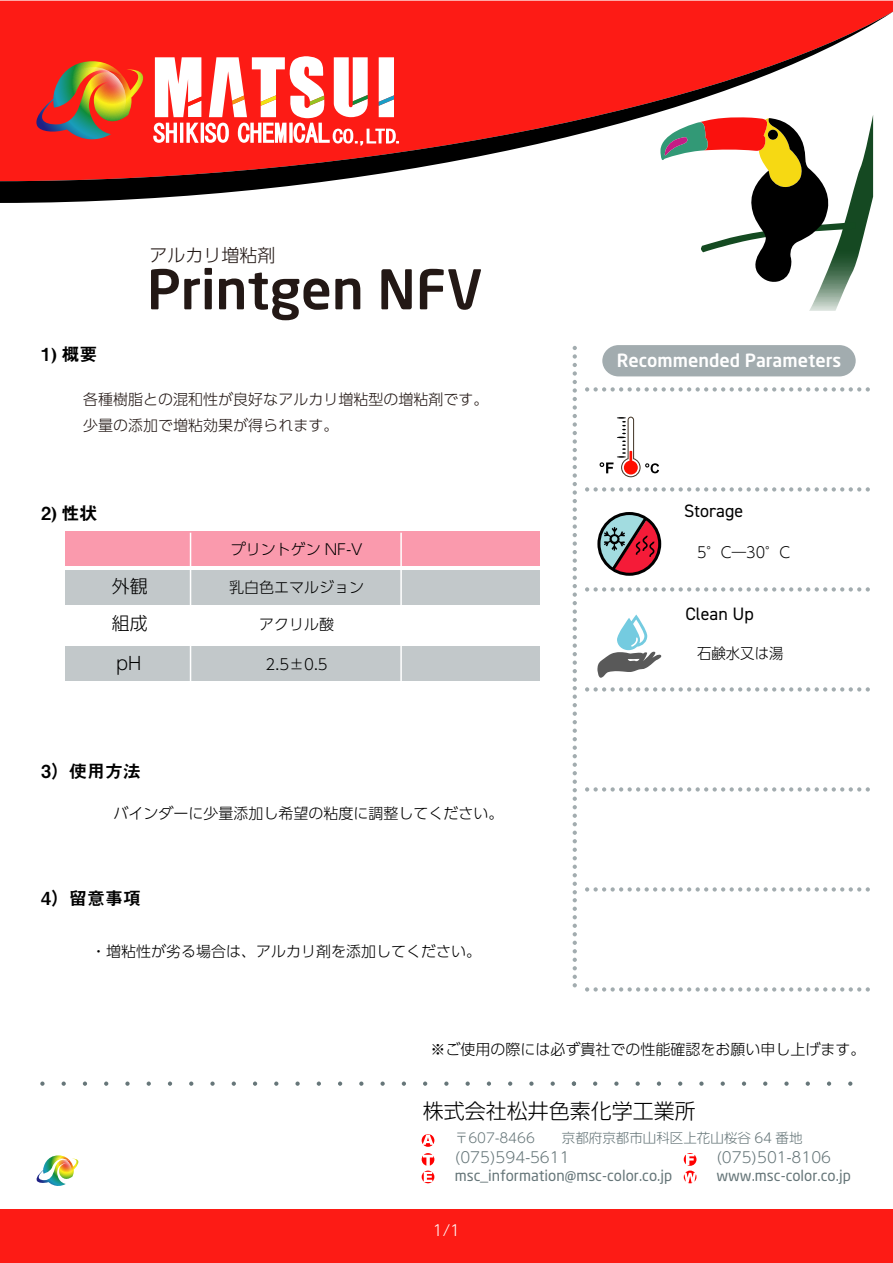
<style>
.page{position:relative;width:893px;height:1263px;background:#fff}
.page>*{position:absolute;margin:0;border:0;box-sizing:border-box;transform-origin:0 0}
.t1{font:500 54px "Neo Sans W1 G";color:#231815}
.t2{font:300 21px "UD Shin Go Pr 6 N";color:#000}
.t3{font:500 18px "Neo Sans W1 G";color:#fff}
.t4{font:18px "Midashi Go Pr 6 N MB31";color:#000}
.t5{font:18px "DIN2014";color:#000}
.t6{font:300 18px "UD Shin Go Pr 6 N";color:#231815}
.t7{font:300 18px "UD Shin Go Pr 6 N";color:#000}
.t8{font:300 15px "UD Shin Go Pr 6 N";color:#000}
.t9{font:15px "Neo Sans W1 G";color:#667679}
.t10{font:300 15px/26.2px "UD Shin Go Pr 6 N";color:#231815}
.t11{font:300 15px "UD Shin Go Pr 6 N";color:#667679}
.t12{font:300 15px "UD Shin Go Pr 6 N";color:#000;scale:.96 1}
.t13{font:300 15px "UD Shin Go Pr 6 N";color:#fff}
.t14{font:300 13.5px "UD Shin Go Pr 6 N";color:#667679}
</style>
<div class="page">
<div style="left:65px;top:532px;width:475px;height:34px;background:#fa9aad"></div>
<svg style="left:36px;top:1155px;width:43px;height:31px"></svg>
<svg style="left:684px;top:1153px;width:12px;height:30px"></svg>
<svg style="left:422px;top:1153px;width:12px;height:30px"></svg>
<svg style="left:422px;top:1134px;width:12px;height:13px"></svg>
<svg style="left:40px;top:1081px;width:5px;height:5px"></svg>
<svg style="left:62px;top:1081px;width:4px;height:5px"></svg>
<svg style="left:83px;top:1081px;width:4px;height:5px"></svg>
<svg style="left:104px;top:1081px;width:4px;height:5px"></svg>
<svg style="left:125px;top:1081px;width:5px;height:5px"></svg>
<svg style="left:147px;top:1081px;width:4px;height:5px"></svg>
<svg style="left:168px;top:1081px;width:4px;height:5px"></svg>
<svg style="left:189px;top:1081px;width:4px;height:5px"></svg>
<svg style="left:210px;top:1081px;width:5px;height:5px"></svg>
<svg style="left:232px;top:1081px;width:4px;height:5px"></svg>
<svg style="left:253px;top:1081px;width:4px;height:5px"></svg>
<svg style="left:274px;top:1081px;width:4px;height:5px"></svg>
<svg style="left:295px;top:1081px;width:5px;height:5px"></svg>
<svg style="left:317px;top:1081px;width:4px;height:5px"></svg>
<svg style="left:338px;top:1081px;width:4px;height:5px"></svg>
<svg style="left:359px;top:1081px;width:4px;height:5px"></svg>
<svg style="left:380px;top:1081px;width:5px;height:5px"></svg>
<svg style="left:402px;top:1081px;width:4px;height:5px"></svg>
<svg style="left:423px;top:1081px;width:4px;height:5px"></svg>
<svg style="left:444px;top:1081px;width:4px;height:5px"></svg>
<svg style="left:466px;top:1081px;width:4px;height:5px"></svg>
<svg style="left:487px;top:1081px;width:4px;height:5px"></svg>
<svg style="left:508px;top:1081px;width:4px;height:5px"></svg>
<svg style="left:529px;top:1081px;width:5px;height:5px"></svg>
<svg style="left:551px;top:1081px;width:4px;height:5px"></svg>
<svg style="left:572px;top:1081px;width:4px;height:5px"></svg>
<svg style="left:593px;top:1081px;width:4px;height:5px"></svg>
<svg style="left:614px;top:1081px;width:5px;height:5px"></svg>
<svg style="left:636px;top:1081px;width:4px;height:5px"></svg>
<svg style="left:657px;top:1081px;width:4px;height:5px"></svg>
<svg style="left:678px;top:1081px;width:4px;height:5px"></svg>
<svg style="left:699px;top:1081px;width:5px;height:5px"></svg>
<svg style="left:721px;top:1081px;width:4px;height:5px"></svg>
<svg style="left:742px;top:1081px;width:4px;height:5px"></svg>
<svg style="left:763px;top:1081px;width:4px;height:5px"></svg>
<svg style="left:784px;top:1081px;width:5px;height:5px"></svg>
<svg style="left:806px;top:1081px;width:4px;height:5px"></svg>
<svg style="left:827px;top:1081px;width:4px;height:5px"></svg>
<svg style="left:848px;top:1081px;width:4px;height:5px"></svg>
<svg style="left:600px;top:417px;width:59px;height:60px"></svg>
<svg style="left:597px;top:512px;width:65px;height:64px"></svg>
<svg style="left:573px;top:346px;width:4px;height:641px"></svg>
<div style="left:602px;top:345px;width:254px;height:31px;background:#a2acaf"></div>
<svg style="left:585px;top:487px;width:285px;height:4px"></svg>
<svg style="left:585px;top:587px;width:285px;height:4px"></svg>
<svg style="left:585px;top:687px;width:285px;height:4px"></svg>
<svg style="left:585px;top:787px;width:285px;height:4px"></svg>
<svg style="left:585px;top:387px;width:285px;height:5px"></svg>
<svg style="left:585px;top:987px;width:285px;height:4px"></svg>
<svg style="left:585px;top:887px;width:285px;height:4px"></svg>
<svg style="left:597px;top:614px;width:64px;height:64px"></svg>
<div style="left:0;top:1px;width:893px;height:11px;background:#fd1b15"></div>
<svg style="left:0;top:12px;width:893px;height:191px;fill:#fd1b15"></svg>
<svg style="left:31px;top:56px;width:368px;height:92px"></svg>
<svg style="left:660px;top:115px;width:213px;height:196px"></svg>
<div style="left:65px;top:647px;width:475px;height:34px;background:#c2c8ca"></div>
<div style="left:65px;top:570px;width:475px;height:34px;background:#c2c8ca"></div>
<div style="left:0;top:1209px;width:893px;height:53px;background:#fd1b15"></div>
<hr style="left:190px;top:533px;width:1px;height:155px;background:#fff">
<hr style="left:400px;top:533px;width:2px;height:155px;background:#fff">
<p class="t4" style="left:41px;top:339px;width:58px">1) 概要</p>
<p class="t6" style="left:149px;top:240px;width:128px">アルカリ増粘剤</p>
<h1 class="t1" style="left:147px;top:255px;width:337px">Printgen NFV</h1>
<p class="t10" style="left:83px;top:385px;width:406px">各種樹脂との混和性が良好なアルカリ増粘型の増粘剤です。少量の添加で増粘効果が得られます。</p>
<p class="t4" style="left:41px;top:498px;width:58px">2) 性状</p>
<p class="t8" style="left:231px;top:537px;width:133px">プリントゲン NF-V</p>
<p class="t7" style="left:112px;top:572px;width:37px">外観</p>
<p class="t8" style="left:229px;top:576px;width:136px">乳白色エマルジョン</p>
<p class="t7" style="left:112px;top:609px;width:37px">組成</p>
<p class="t8" style="left:259px;top:612px;width:76px">アクリル酸</p>
<p class="t7" style="left:116px;top:649px;width:27px">pH</p>
<p class="t8" style="left:266px;top:652px;width:64px">2.5±0.5</p>
<p class="t4" style="left:41px;top:757px;width:102px">3）使用方法</p>
<p class="t8" style="left:114px;top:801px;width:391px">バインダーに少量添加し希望の粘度に調整してください。</p>
<p class="t4" style="left:41px;top:883px;width:102px">4）留意事項</p>
<p class="t8" style="left:91px;top:939px;width:391px">・増粘性が劣る場合は、アルカリ剤を添加してください。</p>
<p class="t3" style="left:617px;top:349px;width:226px">Recommended Parameters</p>
<p class="t5" style="left:684px;top:499px;width:60px">Storage</p>
<p class="t12" style="left:697px;top:540px;width:99px">5°C―30°C</p>
<p class="t5" style="left:685px;top:602px;width:70px">Clean Up</p>
<p class="t12" style="left:697px;top:641px;width:92px">石鹸水又は湯</p>
<p class="t8" style="left:431px;top:1037px;width:436px">※ご使用の際には必ず貴社での性能確認をお願い申し上げます。</p>
<h2 class="t2" style="left:423px;top:1094px;width:274px">株式会社松井色素化学工業所</h2>
<p class="t14" style="left:455px;top:1126px;width:349px">〒607-8466　　京都府京都市山科区上花山桜谷 64 番地</p>
<p class="t11" style="left:455px;top:1145px;width:116px">(075)594-5611</p>
<p class="t11" style="left:716px;top:1145px;width:116px">(075)501-8106</p>
<p class="t9" style="left:455px;top:1166px;width:219px">msc_information@msc-color.co.jp</p>
<p class="t9" style="left:716px;top:1166px;width:136px">www.msc-color.co.jp</p>
<p class="t13" style="left:433px;top:1218px;width:29px">1/1</p>
</div>
